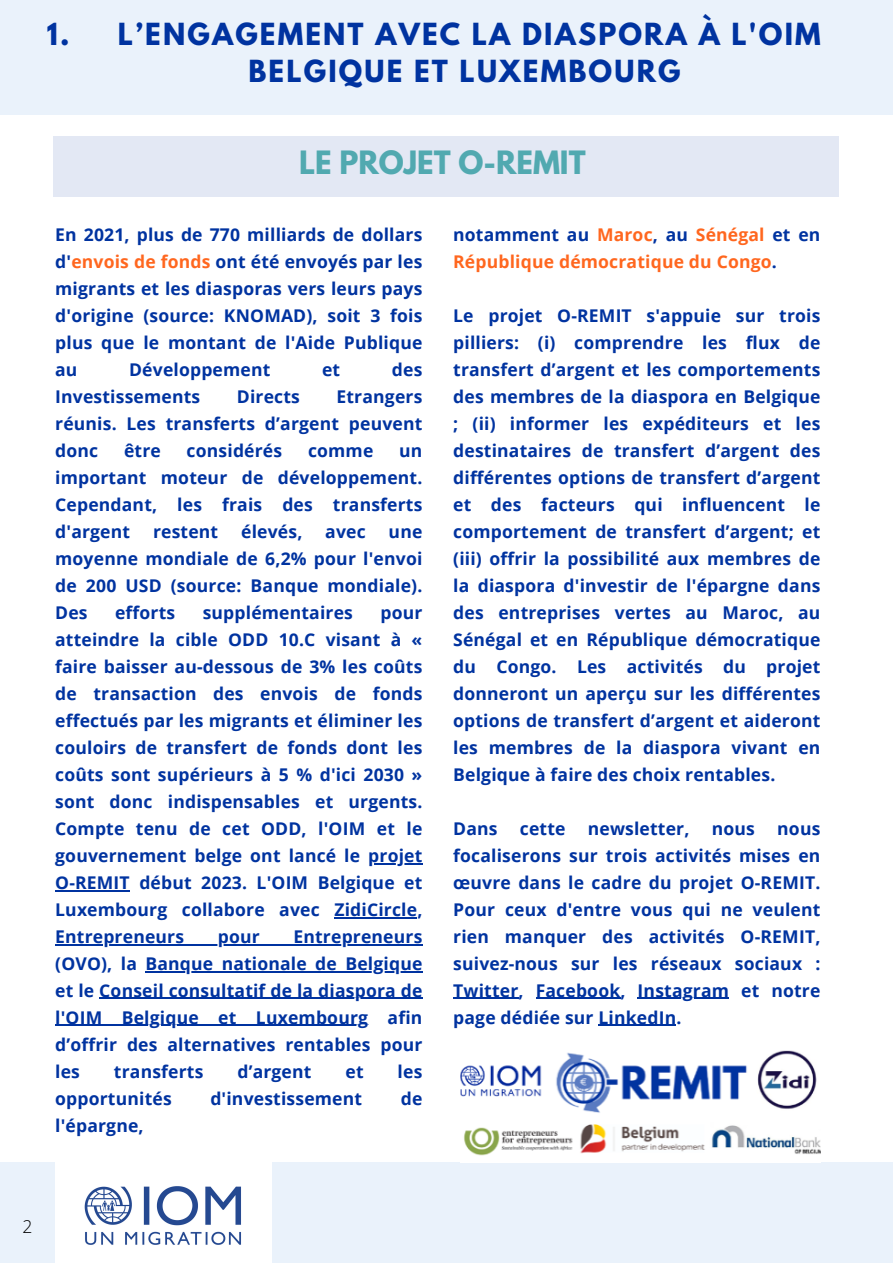
<style>
.page{position:relative;width:893px;height:1264px;background:#fff}
.page>*{position:absolute;margin:0;border:0;box-sizing:border-box;transform-origin:0 0}
.t1{font:700 28.5px "League Spartan";color:#5cb8b2}
.t2{font:700 27px/37px "League Spartan";letter-spacing:.08em;color:#0033a0;text-align:center}
.t3{font:700 17.55px/27px "Open Sans";letter-spacing:.01em;color:#0033a0;text-align:justify}
.t4{font:700 17.55px/27px "Open Sans";letter-spacing:.01em;color:#ff671f}
.t5{font:300 17.55px "Open Sans";color:#000}
.s1{color:#ff671f}
.s2{color:#0033a0}
</style>
<div class="page">
<div style="left:0;top:1161px;width:892px;height:101px;background:#eaf2fb"></div>
<img style="left:55px;top:1161px;width:216px;height:101px">
<div style="left:0;top:0;width:892px;height:115px;background:#eaf2fb"></div>
<img style="left:461px;top:1050px;width:359px;height:112px">
<hr style="left:368px;top:863px;width:54px;height:1px;background:#0033a0">
<hr style="left:55px;top:890px;width:75px;height:1px;background:#0033a0">
<hr style="left:334px;top:917px;width:83px;height:1px;background:#0033a0">
<hr style="left:55px;top:943px;width:367px;height:2px;background:#0033a0">
<hr style="left:145px;top:970px;width:277px;height:2px;background:#0033a0">
<hr style="left:99px;top:997px;width:323px;height:2px;background:#0033a0">
<hr style="left:55px;top:1024px;width:313px;height:2px;background:#0033a0">
<hr style="left:453px;top:997px;width:65px;height:2px;background:#0033a0">
<hr style="left:535px;top:997px;width:85px;height:2px;background:#0033a0">
<hr style="left:637px;top:997px;width:92px;height:2px;background:#0033a0">
<hr style="left:598px;top:1024px;width:78px;height:2px;background:#0033a0">
<div style="left:54px;top:136px;width:785px;height:61px;background:#e3e8f4"></div>
<h2 class="t2" style="left:47px;top:19px;width:24px">1.</h2>
<p class="t2" style="left:118px;top:19px;width:704px">L’ENGAGEMENT AVEC LA DIASPORA À L'OIM<br>BELGIQUE ET LUXEMBOURG</p>
<p class="t1" style="left:299px;top:148px;width:288px">LE PROJET O-REMIT</p>
<p class="t3" style="left:55px;top:221px;width:368px">En 2021, plus de 770 milliards de dollars d'<span class="s1">envois de fonds</span> ont été envoyés par les migrants et les diasporas vers leurs pays d'origine (source: KNOMAD), soit 3 fois plus que le montant de l'Aide Publique au</p>
<p class="t3" style="left:129px;top:356px;width:143px">Développement</p>
<p class="t3" style="left:322px;top:356px;width:20px">et</p>
<p class="t3" style="left:392px;top:356px;width:32px">des</p>
<p class="t3" style="left:55px;top:383px;width:146px">Investissements</p>
<p class="t3" style="left:237px;top:383px;width:65px">Directs</p>
<p class="t3" style="left:55px;top:383px;width:368px;text-indent:281px">Etrangers réunis. Les transferts d’argent peuvent donc</p>
<p class="t3" style="left:124px;top:436px;width:38px">être</p>
<p class="t3" style="left:187px;top:436px;width:97px">considérés</p>
<p class="t3" style="left:308px;top:436px;width:67px">comme</p>
<p class="t3" style="left:55px;top:436px;width:368px;text-indent:344px">un important moteur de développement.<br>Cependant, les frais des transferts d'argent</p>
<p class="t3" style="left:153px;top:517px;width:67px">restent</p>
<p class="t3" style="left:241px;top:517px;width:63px">élevés,</p>
<p class="t3" style="left:325px;top:517px;width:42px">avec</p>
<p class="t3" style="left:55px;top:517px;width:368px;text-indent:333px">une moyenne mondiale de 6,2% pour l'envoi de 200 USD (source: Banque mondiale).<br>Des</p>
<p class="t3" style="left:115px;top:598px;width:62px">efforts</p>
<p class="t3" style="left:203px;top:598px;width:152px">supplémentaires</p>
<p class="t3" style="left:55px;top:598px;width:368px;text-indent:325px">pour atteindre la cible ODD 10.C visant à « faire baisser au-dessous de 3% les coûts de transaction des envois de fonds effectués par les migrants et éliminer les couloirs de transfert de fonds dont les coûts sont supérieurs à 5 % d'ici 2030 » sont donc indispensables et urgents.<br>Compte tenu de cet ODD, l'OIM et le gouvernement belge ont lancé le projet O-REMIT début 2023. L'OIM Belgique et Luxembourg collabore avec ZidiCircle, Entrepreneurs</p>
<p class="t3" style="left:55px;top:922px;width:368px;text-indent:238px">Entrepreneurs (OVO), la Banque nationale de Belgique et le Conseil consultatif de la diaspora de l'OIM Belgique et Luxembourg afin d’offrir des alternatives rentables pour les</p>
<p class="t3" style="left:218px;top:922px;width:43px">pour</p>
<p class="t3" style="left:114px;top:1057px;width:91px">transferts</p>
<p class="t3" style="left:237px;top:1057px;width:76px">d’argent</p>
<p class="t3" style="left:345px;top:1057px;width:20px">et</p>
<p class="t3" style="left:397px;top:1057px;width:26px">les</p>
<p class="t3" style="left:55px;top:1084px;width:118px">opportunités</p>
<p class="t3" style="left:210px;top:1084px;width:153px">d'investissement</p>
<p class="t3" style="left:401px;top:1084px;width:23px">de</p>
<p class="t3" style="left:55px;top:1111px;width:90px">l'épargne,</p>
<p class="t4" style="left:453px;top:221px;width:368px"><span class="s2">notamment au</span> Maroc<span class="s2">, au</span> Sénégal <span class="s2">et en<br></span>République démocratique du Congo<span class="s2">.</span></p>
<p class="t3" style="left:453px;top:302px;width:368px">Le projet O-REMIT s'appuie sur trois pilliers: (i) comprendre les flux de transfert d’argent et les comportements des membres de la diaspora en Belgique ; (ii) informer les expéditeurs et les destinataires de transfert d’argent des différentes options de transfert d’argent et des facteurs qui influencent le comportement de transfert d’argent; et (iii) offrir la possibilité aux membres de la diaspora d'investir de l'épargne dans des entreprises vertes au Maroc, au Sénégal et en République démocratique du Congo. Les activités du projet donneront un aperçu sur les différentes options de transfert d’argent et aideront les membres de la diaspora vivant en Belgique à faire des choix rentables.</p>
<p class="t3" style="left:453px;top:814px;width:46px">Dans</p>
<p class="t3" style="left:520px;top:814px;width:47px">cette</p>
<p class="t3" style="left:587px;top:814px;width:103px">newsletter,</p>
<p class="t3" style="left:711px;top:814px;width:45px">nous</p>
<p class="t3" style="left:453px;top:814px;width:368px;text-indent:324px">nous focaliserons sur trois activités mises en œuvre dans le cadre du projet O-REMIT.<br>Pour ceux d'entre vous qui ne veulent rien manquer des activités O-REMIT, suivez-nous sur les réseaux sociaux :<br>Twitter, Facebook, Instagram et notre page dédiée sur LinkedIn.</p>
<p class="t5" style="left:22px;top:1213px;width:11px">2</p>
</div>
